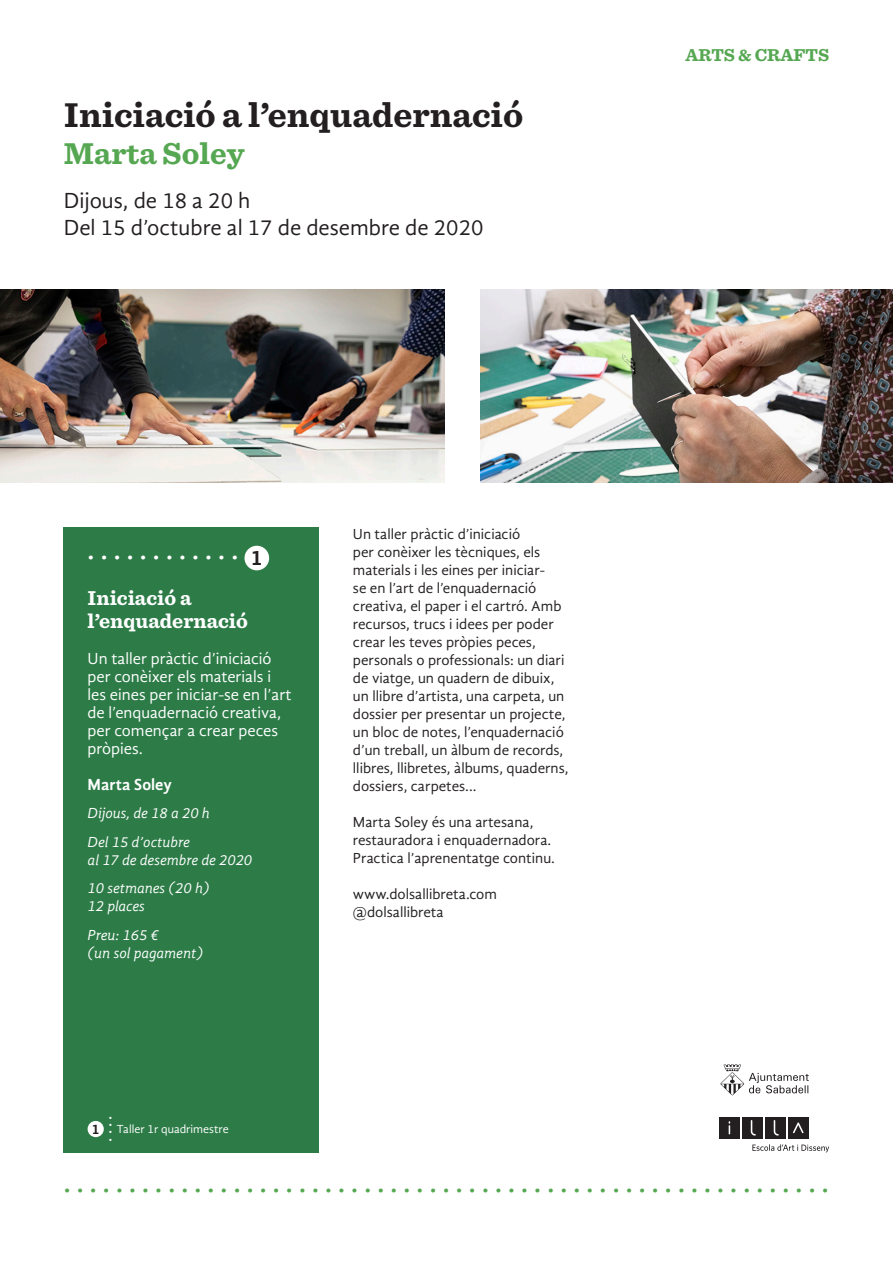
<style>
.page{position:relative;width:893px;height:1263px;background:#fff}
.page>*{position:absolute;margin:0;border:0;box-sizing:border-box;transform-origin:0 0}
.tallers{font:700 36px "Sentinel";color:#231f20}
.tallers-2{font:700 31.5px "Sentinel";color:#56a752}
.profes{font:700 27px "Gandhi Sans";color:#56a752}
.profes-2{font:700 27px "Gandhi Sans";color:#fff}
.TEXT_DATES{font:22.5px "Gandhi Sans";color:#231f20}
.tallers-3{font:22.5px "Gandhi Sans";color:#231f20}
.tallers-4{font:700 21.45px "Gandhi Sans";color:#231f20}
.tallers-5{font:700 21px/22.5px "Sentinel";color:#fff}
.TEXT{font:700 18px "Sentinel";color:#56a752}
.tallers-6{font:16.5px/18px "Gandhi Sans";color:#fff}
.TEXT_DATES-2{font:700 16.5px "Gandhi Sans";color:#fff}
.t1{font:15px/18px "Gandhi Sans";color:#231f20}
.TEXT_DATES-3{font:italic 15px "Gandhi Sans";color:#fff}
.profes-3{font:700 15px "Gandhi Sans";color:#fff}
.tallers-7{font:700 14.1px "Gandhi Sans";color:#231f20}
.profes-4{font:12px "Gandhi Sans";color:#fff}
</style>
<div class="page">
<div style="left:788px;top:1117px;width:21px;height:21px;background:#231f20"></div>
<svg style="left:793px;top:1122px;width:10px;height:11px"></svg>
<div style="left:719px;top:1117px;width:21px;height:21px;background:#231f20"></div>
<div style="left:742px;top:1117px;width:21px;height:21px;background:#231f20"></div>
<svg style="left:751px;top:1120px;width:5px;height:15px"></svg>
<div style="left:765px;top:1117px;width:21px;height:21px;background:#231f20"></div>
<svg style="left:774px;top:1120px;width:5px;height:15px"></svg>
<svg style="left:729px;top:1121px;width:1px;height:13px"></svg>
<svg style="left:752px;top:1144px;width:77px;height:8px"></svg>
<svg style="left:720px;top:1064px;width:89px;height:31px"></svg>
<div style="left:64px;top:527px;width:255px;height:625px;background:#2d7c48"></div>
<div style="left:244px;top:546px;width:25px;height:24px;background:#fff;border-radius:50%"></div>
<div style="left:88px;top:1121px;width:16px;height:16px;background:#fff;border-radius:50%"></div>
<img style="left:480px;top:289px;width:413px;height:194px">
<img style="left:0;top:289px;width:445px;height:194px">
<p class="tallers" style="left:64px;top:86px;width:461px">Iniciació a l’enquadernació</p>
<p class="tallers-2" style="left:64px;top:129px;width:182px">Marta Soley</p>
<p class="tallers-3" style="left:64px;top:187px;width:188px">Dijous, de 18 a 20 h</p>
<p class="TEXT_DATES" style="left:64px;top:214px;width:421px">Del 15 d’octubre al 17 de desembre de 2020</p>
<p class="profes-2" style="left:88px;top:542px;width:152px">· · · · · · · · · · · ·</p>
<p class="tallers-4" style="left:251px;top:546px;width:13px">1</p>
<p class="tallers-5" style="left:88px;top:586px;width:162px">Iniciació a l’enquadernació</p>
<p class="tallers-6" style="left:88px;top:649px;width:205px">Un taller pràctic d’iniciació per conèixer els materials i les eines per iniciar-se en l’art de l’enquadernació creativa, per començar a crear peces pròpies.</p>
<p class="TEXT_DATES-2" style="left:88px;top:774px;width:86px">Marta Soley</p>
<p class="TEXT_DATES-3" style="left:88px;top:804px;width:124px">Dijous, de 18 a 20 h</p>
<p class="TEXT_DATES-3" style="left:88px;top:833px;width:104px">Del 15 d’octubre</p>
<p class="TEXT_DATES-3" style="left:88px;top:851px;width:166px">al 17 de desembre de 2020</p>
<p class="TEXT_DATES-3" style="left:88px;top:879px;width:124px">10 setmanes (20 h)</p>
<p class="TEXT_DATES-3" style="left:88px;top:897px;width:59px">12 places</p>
<p class="TEXT_DATES-3" style="left:88px;top:926px;width:73px">Preu: 165 €</p>
<p class="TEXT_DATES-3" style="left:88px;top:944px;width:117px">(un sol pagament)</p>
<p class="profes-3" style="left:120px;top:1116px;width:27px;rotate:90deg">· · · ·</p>
<p class="tallers-7" style="left:92px;top:1121px;width:9px">1</p>
<p class="profes-4" style="left:116px;top:1122px;width:114px">Taller 1r quadrimestre</p>
<p class="t1" style="left:353px;top:525px;width:217px">Un taller pràctic d’iniciació<br>per conèixer les tècniques, els materials i les eines per iniciar-<br>se en l’art de l’enquadernació creativa, el paper i el cartró. Amb recursos, trucs i idees per poder crear les teves pròpies peces, personals o professionals: un diari de viatge, un quadern de dibuix, un llibre d’artista, una carpeta, un dossier per presentar un projecte, un bloc de notes, l’enquadernació d’un treball, un àlbum de records, llibres, llibretes, àlbums, quaderns, dossiers, carpetes...</p>
<p class="t1" style="left:353px;top:813px;width:200px">Marta Soley és una artesana, restauradora i enquadernadora.</p>
<p class="t1" style="left:353px;top:849px;width:204px">Practica l’aprenentatge continu.</p>
<p class="t1" style="left:353px;top:885px;width:145px">www.dolsallibreta.com</p>
<p class="t1" style="left:353px;top:903px;width:92px">@dolsallibreta</p>
<p class="TEXT" style="left:685px;top:41px;width:145px">ARTS &amp; CRAFTS</p>
<p class="profes" style="left:64px;top:1174px;width:766px">· · · · · · · · · · · · · · · · · · · · · · · · · · · · · · · · · · · · · · · · · · · · · · · · · · · · · · · · · · ·</p>
</div>
